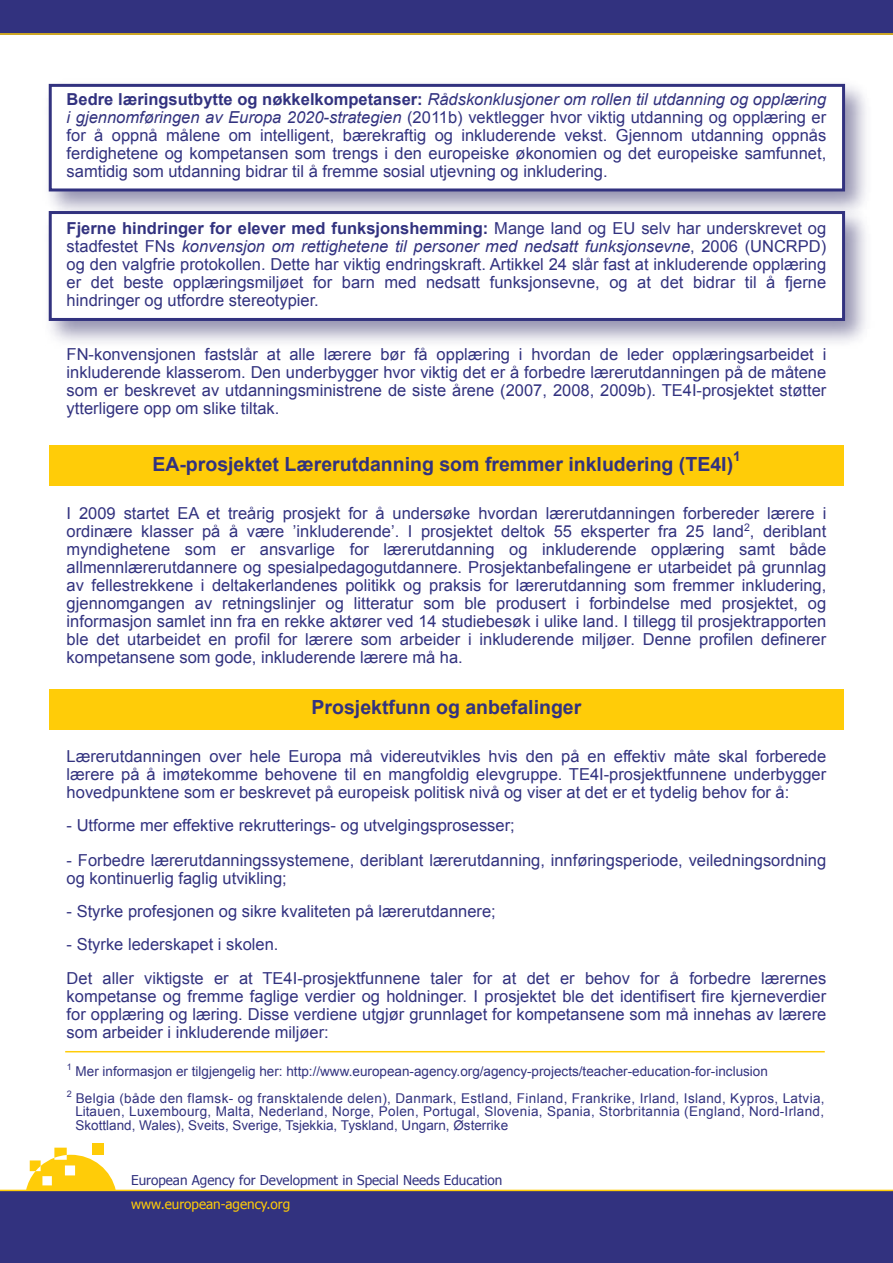
<style>
.page{position:relative;width:893px;height:1263px;background:#fff}
.page>*{position:absolute;margin:0;border:0;box-sizing:border-box;transform-origin:0 0}
.t1{font:700 19.5px "Arial";color:#32327f}
.t2{font:16.5px/18px "Arial";color:#32327f;text-align:justify}
.t3{font:13.5px/13.5px "Arial";color:#32327f;text-align:justify}
.t4{font:13.5px "Tahoma";color:#32327f}
.t5{font:13.5px "Tahoma";color:#ffcc08}
.t6{font:700 13.5px "Arial";color:#32327f}
.s1{font-weight:700}
.s2{font-style:italic}
</style>
<div class="page">
<div style="left:49px;top:446px;width:795px;height:40px;background:#ffcc08"></div>
<div style="left:0;top:0;width:893px;height:34px;background:#32327f"></div>
<div style="left:0;top:1190px;width:893px;height:73px;background:#32327f"></div>
<img style="left:48px;top:83px;width:818px;height:116px">
<div style="left:49px;top:84px;width:796px;height:107px;background:#fff;border:3px solid #32327f"></div>
<div style="left:49px;top:211px;width:796px;height:110px;background:#fff;border:3px solid #32327f"></div>
<div style="left:49px;top:690px;width:795px;height:40px;background:#ffcc08"></div>
<div style="left:92px;top:1143px;width:12px;height:11px;background:#ffcc08"></div>
<svg style="left:26px;top:1148px;width:90px;height:42px"></svg>
<hr style="left:0;top:1190px;width:893px;height:1px;background:#ffcc08">
<hr style="left:0;top:33px;width:893px;height:2px;background:#ffcc08">
<hr style="left:65px;top:1051px;width:760px;height:1px;background:#ffcc08">
<p class="t2" style="left:67px;top:91px;width:761px"><span class="s1">Bedre læringsutbytte og nøkkelkompetanser:</span> <span class="s2">Rådskonklusjoner om rollen til utdanning og opplæring i gjennomføringen av Europa 2020-strategien</span> (2011b) vektlegger hvor viktig utdanning og opplæring er for å oppnå målene om intelligent, bærekraftig og inkluderende vekst. Gjennom utdanning oppnås ferdighetene og kompetansen som trengs i den europeiske økonomien og det europeiske samfunnet, samtidig som utdanning bidrar til å fremme sosial utjevning og inkludering.</p>
<p class="t2" style="left:67px;top:220px;width:761px"><span class="s1">Fjerne hindringer for elever med funksjonshemming:</span> Mange land og EU selv har underskrevet og stadfestet FNs <span class="s2">konvensjon om rettighetene til personer med nedsatt funksjonsevne</span>, 2006 (UNCRPD) og den valgfrie protokollen. Dette har viktig endringskraft. Artikkel 24 slår fast at inkluderende opplæring er det beste opplæringsmiljøet for barn med nedsatt funksjonsevne, og at det bidrar til å fjerne hindringer og utfordre stereotypier.</p>
<p class="t2" style="left:67px;top:346px;width:761px">FN-konvensjonen fastslår at alle lærere bør få opplæring i hvordan de leder opplæringsarbeidet i inkluderende klasserom. Den underbygger hvor viktig det er å forbedre lærerutdanningen på de måtene som er beskrevet av utdanningsministrene de siste årene (2007, 2008, 2009b). TE4I-prosjektet støtter ytterligere opp om slike tiltak.</p>
<h2 class="t1" style="left:152px;top:452px;width:582px">EA-prosjektet Lærerutdanning som fremmer inkludering (TE4I)</h2>
<h2 class="t6" style="left:733px;top:447px;width:9px">1</h2>
<p class="t2" style="left:67px;top:505px;width:761px">I 2009 startet EA et treårig prosjekt for å undersøke hvordan lærerutdanningen forbereder lærere i ordinære klasser på å være ’inkluderende’. I prosjektet deltok 55 eksperter fra 25 land<sup>2</sup>, deriblant myndighetene som er ansvarlige for lærerutdanning og inkluderende opplæring samt både allmennlærerutdannere og spesialpedagogutdannere. Prosjektanbefalingene er utarbeidet på grunnlag av fellestrekkene i deltakerlandenes politikk og praksis for lærerutdanning som fremmer inkludering, gjennomgangen av retningslinjer og litteratur som ble produsert i forbindelse med prosjektet, og informasjon samlet inn fra en rekke aktører ved 14 studiebesøk i ulike land. I tillegg til prosjektrapporten ble det utarbeidet en profil for lærere som arbeider i inkluderende miljøer. Denne profilen definerer kompetansene som gode, inkluderende lærere må ha.</p>
<h2 class="t1" style="left:312px;top:695px;width:271px">Prosjektfunn og anbefalinger</h2>
<p class="t2" style="left:67px;top:748px;width:761px">Lærerutdanningen over hele Europa må videreutvikles hvis den på en effektiv måte skal forberede lærere på å imøtekomme behovene til en mangfoldig elevgruppe. TE4I-prosjektfunnene underbygger hovedpunktene som er beskrevet på europeisk politisk nivå og viser at det er et tydelig behov for å:</p>
<p class="t2" style="left:67px;top:817px;width:450px">- Utforme mer effektive rekrutterings- og utvelgingsprosesser;</p>
<p class="t2" style="left:67px;top:851px;width:761px">- Forbedre lærerutdanningssystemene, deriblant lærerutdanning, innføringsperiode, veiledningsordning og kontinuerlig faglig utvikling;</p>
<p class="t2" style="left:67px;top:902px;width:431px">- Styrke profesjonen og sikre kvaliteten på lærerutdannere;</p>
<p class="t2" style="left:67px;top:927px;width:761px;line-height:34.5px">- Styrke lederskapet i skolen.<br>Det aller viktigste er at TE4I-prosjektfunnene taler for at det er behov for å forbedre lærernes</p>
<p class="t2" style="left:67px;top:988px;width:761px">kompetanse og fremme faglige verdier og holdninger. I prosjektet ble det identifisert fire kjerneverdier for opplæring og læring. Disse verdiene utgjør grunnlaget for kompetansene som må innehas av lærere som arbeider i inkluderende miljøer:</p>
<p class="t3" style="left:67px;top:1064px;width:703px"><sup>1</sup> Mer informasjon er tilgjengelig her: http://www.european-agency.org/agency-projects/teacher-education-for-inclusion</p>
<p class="t3" style="left:75px;top:1091px;width:751px;text-indent:-9px"><sup>2</sup> Belgia (både den flamsk- og fransktalende delen), Danmark, Estland, Finland, Frankrike, Irland, Island, Kypros, Latvia, Litauen, Luxembourg, Malta, Nederland, Norge, Polen, Portugal, Slovenia, Spania, Storbritannia (England, Nord-Irland, Skottland, Wales), Sveits, Sverige, Tsjekkia, Tyskland, Ungarn, Østerrike</p>
<p class="t4" style="left:131px;top:1171px;width:373px">European Agency for Development in Special Needs Education</p>
<p class="t5" style="left:131px;top:1194px;width:161px">www.european-agency.org</p>
</div>
